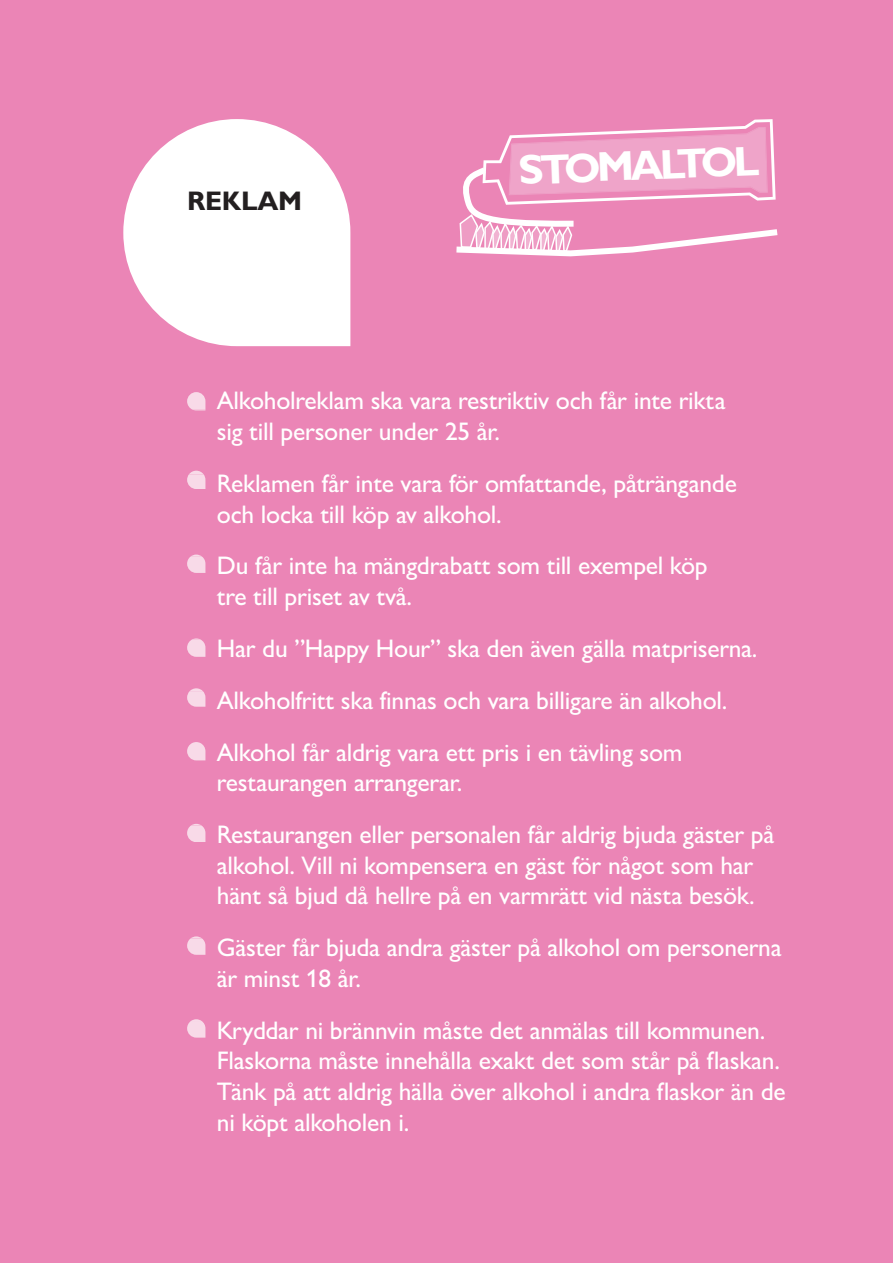
<style>
.page{position:relative;width:893px;height:1263px;background:#eb85b6}
.page>*{position:absolute;margin:0;border:0;box-sizing:border-box;transform-origin:0 0}
.t1{font:700 41.85px "Gill Sans MT For Nacka";color:#fff}
.t2{font:700 27px "Gill Sans MT For Nacka";letter-spacing:-.01em;color:#231f20}
.t3{font:500 25.5px/30.6px "Gill Sans MT For Nacka";letter-spacing:-.01em;color:#fff}
</style>
<div class="page">
<svg style="left:123px;top:119px;width:227px;height:227px;fill:#fff"></svg>
<svg style="left:187px;top:392px;width:18px;height:19px"></svg>
<svg style="left:187px;top:688px;width:18px;height:19px"></svg>
<svg style="left:187px;top:638px;width:18px;height:19px"></svg>
<svg style="left:187px;top:554px;width:18px;height:19px"></svg>
<svg style="left:187px;top:471px;width:18px;height:18px"></svg>
<svg style="left:187px;top:936px;width:18px;height:19px"></svg>
<svg style="left:187px;top:824px;width:18px;height:18px"></svg>
<svg style="left:187px;top:742px;width:18px;height:18px"></svg>
<svg style="left:187px;top:1019px;width:18px;height:19px"></svg>
<svg style="left:456px;top:119px;width:322px;height:138px"></svg>
<p class="t2" style="left:187px;top:185px;width:117px">REKLAM</p>
<h1 class="t1" style="left:518px;top:144px;width:242px;rotate:-2deg">STOMALTOL</h1>
<p class="t3" style="left:217px;top:385px;width:510px">Alkoholreklam ska vara restriktiv och får inte rikta</p>
<p class="t3" style="left:217px;top:416px;width:285px">sig till personer under 25 år.</p>
<p class="t3" style="left:217px;top:468px;width:522px">Reklamen får inte vara för omfattande, påträngande</p>
<p class="t3" style="left:217px;top:498px;width:286px">och locka till köp av alkohol.</p>
<p class="t3" style="left:217px;top:550px;width:492px">Du får inte ha mängdrabatt som till exempel köp</p>
<p class="t3" style="left:217px;top:581px;width:197px">tre till priset av två.</p>
<p class="t3" style="left:217px;top:633px;width:542px">Har du ”Happy Hour” ska den även gälla matpriserna.</p>
<p class="t3" style="left:217px;top:684px;width:512px">Alkoholfritt ska finnas och vara billigare än alkohol.</p>
<p class="t3" style="left:217px;top:736px;width:467px">Alkohol får aldrig vara ett pris i en tävling som</p>
<p class="t3" style="left:217px;top:767px;width:247px">restaurangen arrangerar.</p>
<p class="t3" style="left:217px;top:819px;width:559px">Restaurangen eller personalen får aldrig bjuda gäster på</p>
<p class="t3" style="left:217px;top:849px;width:539px">alkohol. Vill ni kompensera en gäst för något som har hänt så bjud då hellre på en varmrätt vid nästa besök.</p>
<p class="t3" style="left:217px;top:932px;width:566px">Gäster får bjuda andra gäster på alkohol om personerna</p>
<p class="t3" style="left:217px;top:963px;width:146px">är minst 18 år.</p>
<p class="t3" style="left:217px;top:1014px;width:550px">Kryddar ni brännvin måste det anmälas till kommunen.</p>
<p class="t3" style="left:217px;top:1045px;width:570px">Flaskorna måste innehålla exakt det som står på flaskan.<br>Tänk på att aldrig hälla över alkohol i andra flaskor än de ni köpt alkoholen i.</p>
</div>
